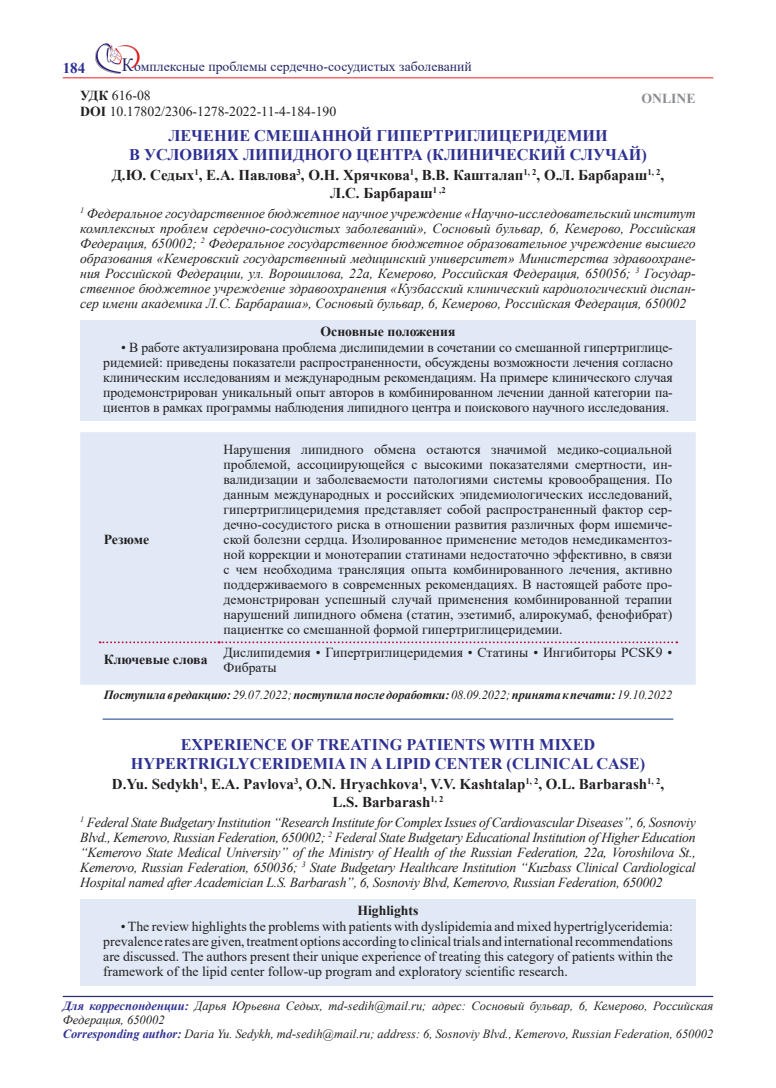
<style>
.page{position:relative;width:776px;height:1088px;background:#fff}
.page>*{position:absolute;margin:0;border:0;box-sizing:border-box;transform-origin:0 0}
.t1{font:700 16.25px/19.5px "Times New Roman";color:#2e3092;text-align:center}
.t2{font:700 15px/18px "Times New Roman";color:#231f20;text-align:center}
.t3{font:700 15px "Times New Roman";color:#2e3092}
.t4{font:13.75px/15px "Times New Roman";color:#231f20;text-align:justify}
.t5{font:italic 13.75px/15px "Times New Roman";letter-spacing:-.02em;color:#231f20;text-align:justify}
.t6{font:13.75px/29.1px "Times New Roman";color:#262966}
.t7{font:700 13.75px "Times New Roman";color:#231f20}
.t8{font:700 13.75px "Times New Roman";color:#8a8c8f}
.t9{font:italic 12.5px/13.8px "Times New Roman";color:#231f20}
.t10{font:italic 700 12.5px "Times New Roman";letter-spacing:-.01em;color:#231f20}
.s1{font-size:18.75px}
.s2{font-weight:700;color:#231f20}
.s3{color:#231f20}
.s4{font-weight:700}
.s5{font-weight:400}
.s6{font-weight:700;color:#2e3092}
</style>
<div class="page">
<img style="left:96px;top:44px;width:43px;height:30px">
<hr style="left:63px;top:78px;width:650px;height:1px;background:#ee1d23">
<hr style="left:63px;top:996px;width:650px;height:1px;background:#283071">
<div style="left:80px;top:320px;width:616px;height:101px;background:#e0e9f5"></div>
<hr style="left:103px;top:719px;width:570px;height:1px;background:#0f3d8c">
<div style="left:80px;top:432px;width:616px;height:253px;background:#e0e9f5"></div>
<svg style="left:100px;top:641px;width:577px;height:2px"></svg>
<div style="left:80px;top:899px;width:616px;height:86px;background:#e0e9f5"></div>
<p class="t6" style="left:80px;top:51px;width:393px;text-indent:42px"><span class="s1">К</span>омплексные проблемы сердечно-сосудистых заболеваний<br><span class="s2">УДК</span> <span class="s3">616-08</span></p>
<p class="t3" style="left:63px;top:57px;width:24px">184</p>
<p class="t4" style="left:80px;top:103px;width:258px"><span class="s4">DOI</span> 10.17802/2306-1278-2022-11-4-184-190</p>
<p class="t8" style="left:641px;top:88px;width:56px">ONLINE</p>
<p class="t1" style="left:129px;top:125px;width:519px">ЛЕЧЕНИЕ СМЕШАННОЙ ГИПЕРТРИГЛИЦЕРИДЕМИИ<br>В УСЛОВИЯХ ЛИПИДНОГО ЦЕНТРА (КЛИНИЧЕСКИЙ СЛУЧАЙ)</p>
<p class="t2" style="left:112px;top:166px;width:554px">Д.Ю. Седых<sup>1</sup>, Е.А. Павлова<sup>3</sup>, О.Н. Хрячкова<sup>1</sup>, В.В. Кашталап<sup>1,</sup> <sup>2</sup>, О.Л. Барбараш<sup>1,</sup> <sup>2</sup>,<br>Л.С. Барбараш<sup>1</sup> <sup>,2</sup></p>
<p class="t5" style="left:80px;top:205px;width:617px"><sup>1</sup> Федеральное государственное бюджетное научное учреждение «Научно-исследовательский институт комплексных проблем сердечно-сосудистых заболеваний», Сосновый бульвар, 6, Кемерово, Российская Федерация, 650002; <sup>2</sup> Федеральное государственное бюджетное образовательное учреждение высшего образования «Кемеровский государственный медицинский университет» Министерства здравоохране&shy;ния Российской Федерации, ул. Ворошилова, 22а, Кемерово, Российская Федерация, 650056; <sup>3</sup> Государ&shy;ственное бюджетное учреждение здравоохранения «Кузбасский клинический кардиологический диспан&shy;сер имени академика Л.С. Барбараша», Сосновый бульвар, 6, Кемерово, Российская Федерация, 650002</p>
<p class="t7" style="left:321px;top:321px;width:136px">Основные положения</p>
<p class="t4" style="left:103px;top:339px;width:571px;text-indent:18px">• В работе актуализирована проблема дислипидемии в сочетании со смешанной гипертриглице&shy;ридемией: приведены показатели распространенности, обсуждены возможности лечения согласно клиническим исследованиям и международным рекомендациям. На примере клинического случая продемонстрирован уникальный опыт авторов в комбинированном лечении данной категории па&shy;циентов в рамках программы наблюдения липидного центра и поискового научного исследования.</p>
<p class="t7" style="left:104px;top:529px;width:47px">Резюме</p>
<p class="t4" style="left:224px;top:441px;width:450px">Нарушения липидного обмена остаются значимой медико-социальной проблемой, ассоциирующейся с высокими показателями смертности, ин&shy;валидизации и заболеваемости патологиями системы кровообращения. По данным международных и российских эпидемиологических исследований, гипертриглицеридемия представляет собой распространенный фактор сер&shy;дечно-сосудистого риска в отношении развития различных форм ишемиче&shy;ской болезни сердца. Изолированное применение методов немедикаментоз&shy;ной коррекции и монотерапии статинами недостаточно эффективно, в связи с чем необходима трансляция опыта комбинированного лечения, активно поддерживаемого в современных рекомендациях. В настоящей работе про&shy;демонстрирован успешный случай применения комбинированной терапии нарушений липидного обмена (статин, эзетимиб, алирокумаб, фенофибрат) пациентке со смешанной формой гипертриглицеридемии.</p>
<p class="t7" style="left:104px;top:650px;width:105px">Ключевые слова</p>
<p class="t4" style="left:224px;top:644px;width:450px">Дислипидемия • Гипертриглицеридемия • Статины • Ингибиторы PCSK9 •<br>Фибраты</p>
<p class="t10" style="left:104px;top:686px;width:570px">Поступила в редакцию: <span class="s5">29.07.2022;</span> поступила после доработки: <span class="s5">08.09.2022;</span> принята к печати: <span class="s5">19.10.2022</span></p>
<p class="t1" style="left:131px;top:734px;width:516px">EXPERIENCE OF TREATING PATIENTS WITH MIXED<br>HYPERTRIGLYCERIDEMIA IN A LIPID CENTER (CLINICAL CASE)</p>
<p class="t2" style="left:112px;top:775px;width:554px">D.Yu. Sedykh<sup>1</sup>, E.A. Pavlova<sup>3</sup>, O.N. Hryachkova<sup>1</sup>, V.V. Kashtalap<sup>1,</sup> <sup>2</sup>, O.L. Barbarash<sup>1,</sup> <sup>2</sup>,<br>L.S. Barbarash<sup>1,</sup> <sup>2</sup></p>
<p class="t5" style="left:80px;top:814px;width:617px"><sup>1</sup> Federal State Budgetary Institution “Research Institute for Complex Issues of Cardiovascular Diseases”, 6, Sosnoviy Blvd., Kemerovo, Russian Federation, 650002; <sup>2</sup> Federal State Budgetary Educational Institution of Higher Education “Kemerovo State Medical University” of the Ministry of Health of the Russian Federation, 22a, Voroshilovа St., Kemerovo, Russian Federation, 650036; <sup>3</sup> State Budgetary Healthcare Institution “Kuzbass Clinical Cardiological Hospital named after Academician L.S. Barbarash”, 6, Sosnoviy Blvd, Kemerovo, Russian Federation, 650002</p>
<p class="t7" style="left:357px;top:900px;width:63px">Highlights</p>
<p class="t4" style="left:103px;top:919px;width:571px;text-indent:18px">• The review highlights the problems with patients with dyslipidemia and mixed hypertriglyceridemia: prevalence rates are given, treatment options according to clinical trials and international recommendations are discussed. The authors present their unique experience of treating this category of patients within the framework of the lipid center follow-up program and exploratory scientific research.</p>
<p class="t9" style="left:63px;top:999px;width:652px"><span class="s6">Для корреспонденции:</span> Дарья Юрьевна Седых, md-sedih@mail.ru; адрес: Сосновый бульвар, 6, Кемерово, Российская<br>Федерация, 650002<br><span class="s6">Corresponding author:</span> Daria Yu. Sedykh, md-sedih@mail.ru; address: 6, Sosnoviy Blvd., Kemerovo, Russian Federation, 650002</p>
</div>
